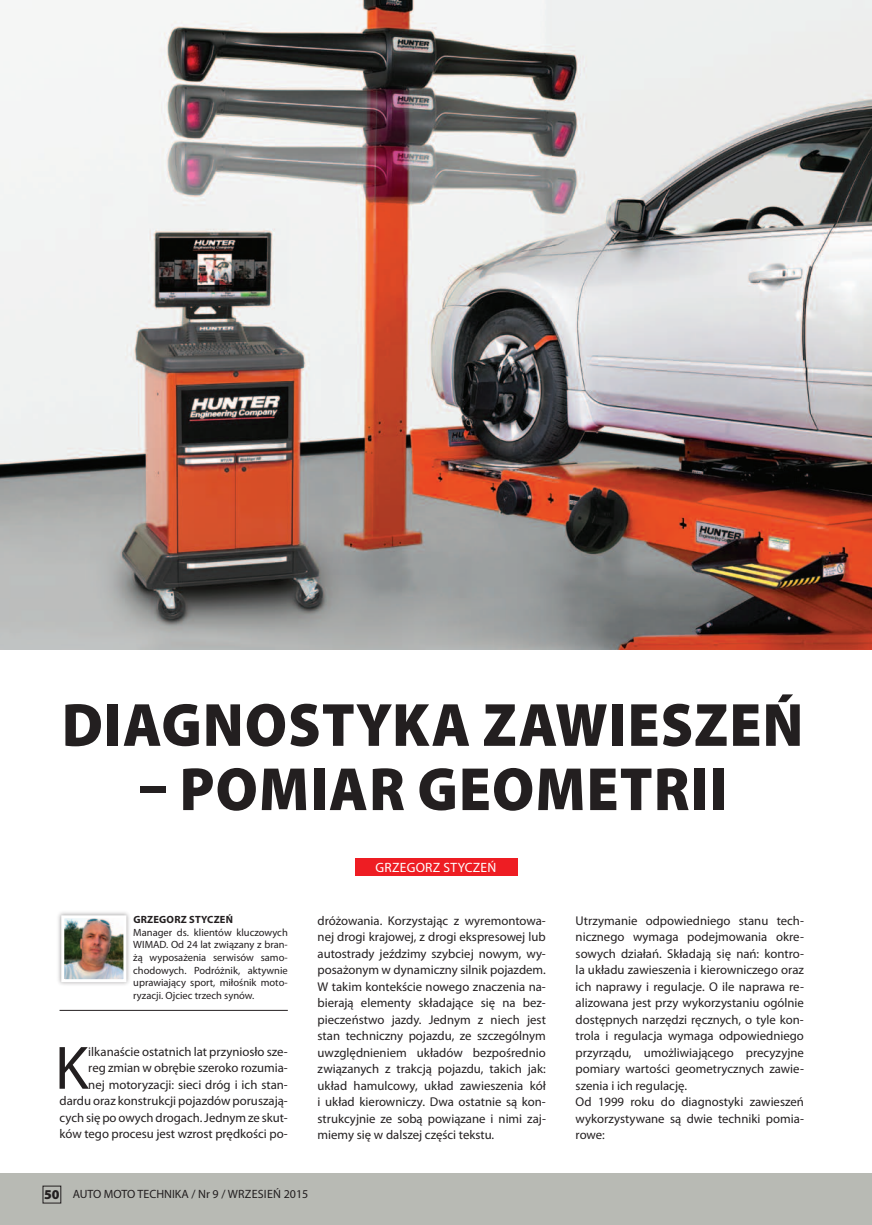
<style>
.page{position:relative;width:872px;height:1225px;background:#fff}
.page>*{position:absolute;margin:0;border:0;box-sizing:border-box;transform-origin:0 0}
.t1{font:61.65px "Myriad Pro";color:#231f20}
.t2{font:900 61.5px "Myriad Pro";letter-spacing:.02em;color:#231f20;scale:.94 1}
.t3{font:13.5px "Myriad Pro";letter-spacing:.02em;color:#fff}
.t4{font:12.75px/16.5px "Myriad Pro";color:#231f20;text-align:right}
.t5{font:12px "Myriad Pro";color:#231f20}
.t6{font:10.5px/12.6px "Myriad Pro";color:#231f20;text-align:justify}
.t7{font:700 10.5px "Myriad Pro";letter-spacing:.02em;color:#231f20}
.s1{font-weight:900;font-size:13.5px}
</style>
<div class="page">
<img style="left:0;top:0;width:872px;height:649px">
<div style="left:355px;top:858px;width:162px;height:18px;background:#ee1d23"></div>
<div style="left:57px;top:910px;width:74px;height:76px;background:#231f20;opacity:.41"></div>
<img style="left:65px;top:919px;width:57px;height:59px">
<div style="left:61px;top:915px;width:65px;height:67px;border:3px solid #fff"></div>
<hr style="left:60px;top:1010px;width:228px;height:1px;background:#231f20">
<div style="left:0;top:1174px;width:872px;height:51px;background:#b8bab4"></div>
<h2 class="t2" style="left:62px;top:684px;width:782px">DIAGNOSTYKA ZAWIESZEŃ</h2>
<h2 class="t2" style="left:138px;top:748px;width:628px">– POMIAR GEOMETRII</h2>
<p class="t7" style="left:133px;top:913px;width:101px">GRZEGORZ STYCZEŃ</p>
<p class="t6" style="left:133px;top:926px;width:156px">Manager ds. klientów kluczowych WIMAD. Od 24 lat związany z bran&shy;żą wyposażenia serwisów samo&shy;chodowych. Podróżnik, aktywnie uprawiający sport, miłośnik moto&shy;ryzacji. Ojciec trzech synów.</p>
<p class="t4" style="left:60px;top:1043px;width:230px">ilkanaście ostatnich lat przyniosło sze-<br>reg zmian w obrębie szeroko rozumia-<br>nej motoryzacji: sieci dróg i ich stan&shy;dardu oraz konstrukcji pojazdów poruszają&shy;cych się po owych drogach. Jednym ze skut&shy;ków tego procesu jest wzrost prędkości po-</p>
<h1 class="t1" style="left:55px;top:1030px;width:35px">K</h1>
<p class="t3" style="left:375px;top:859px;width:18px">Grzegorz</p>
<p class="t3" style="left:443px;top:859px;width:55px">Stycze ń</p>
<p class="t4" style="left:317px;top:912px;width:230px;text-align:justify">dróżowania. Korzystając z wyremontowa&shy;nej drogi krajowej, z drogi ekspresowej lub autostrady jeździmy szybciej nowym, wy&shy;posażonym w dynamiczny silnik pojazdem.<br>W takim kontekście nowego znaczenia na&shy;bierają elementy składające się na bez&shy;pieczeństwo jazdy. Jednym z niech jest stan techniczny pojazdu, ze szczególnym uwzględnieniem układów bezpośrednio związanych z trakcją pojazdu, takich jak: układ hamulcowy, układ zawieszenia kół i układ kierowniczy. Dwa ostatnie są kon&shy;strukcyjnie ze sobą powiązane i nimi zaj&shy;miemy się w dalszej części tekstu.</p>
<p class="t4" style="left:575px;top:912px;width:230px;text-align:left">Utrzymanie odpowiedniego stanu tech&shy;nicznego wymaga podejmowania okre&shy;sowych działań. Składają się nań: kontro&shy;la układu zawieszenia i kierowniczego oraz ich naprawy i regulacje. O ile naprawa re&shy;alizowana jest przy wykorzystaniu ogólnie dostępnych narzędzi ręcznych, o tyle kon&shy;trola i regulacja wymaga odpowiedniego przyrządu, umożliwiającego precyzyjne pomiary wartości geometrycznych zawie&shy;szenia i ich regulację.<br>Od 1999 roku do diagnostyki zawieszeń wykorzystywane są dwie techniki pomia&shy;rowe:</p>
<p class="t5" style="left:44px;top:1187px;width:266px"><span class="s1">50</span> AUTO MOTO TECHNIKA / Nr 9 / WRZESIEŃ 2015</p>
</div>
